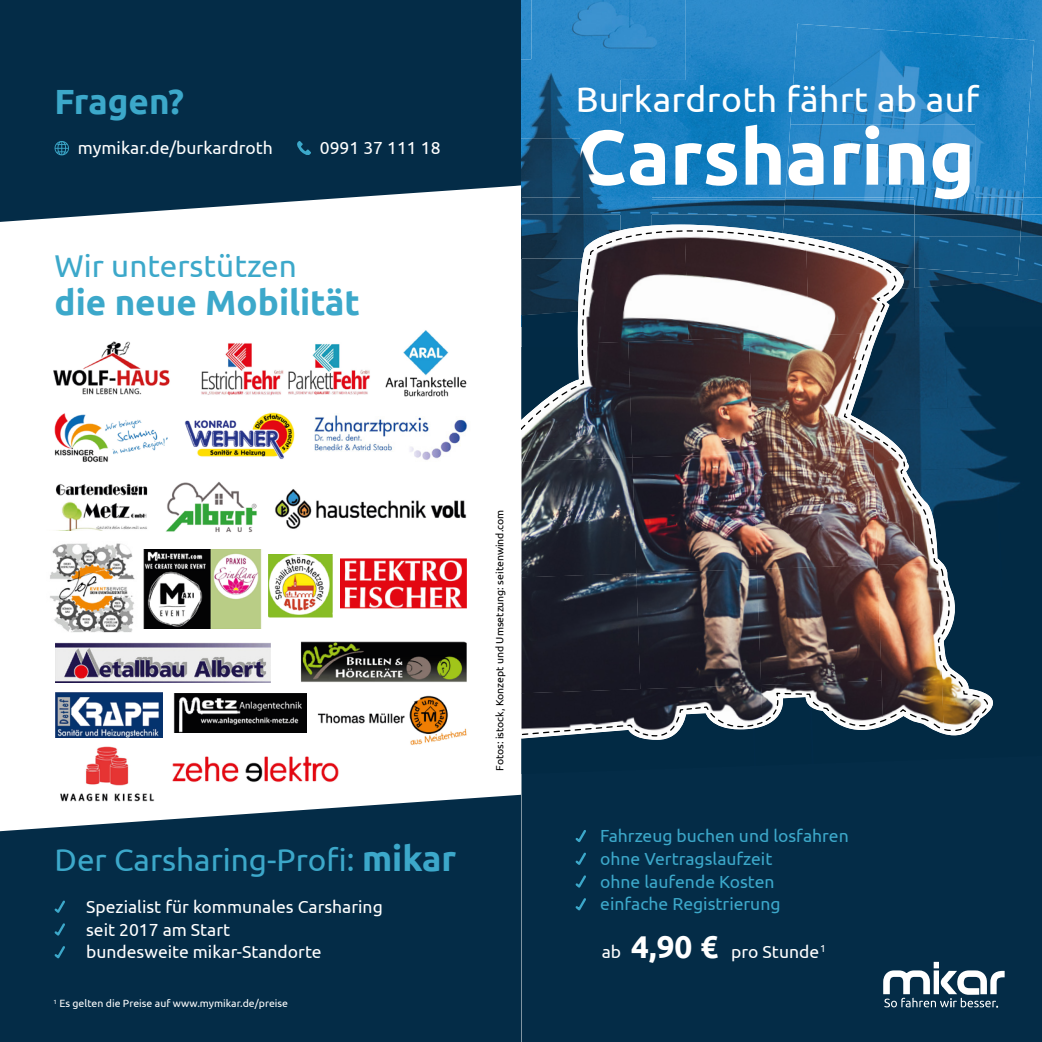
<style>
.page{position:relative;width:1042px;height:1042px;background:#fff}
.page>*{position:absolute;margin:0;border:0;box-sizing:border-box;transform-origin:0 0}
.t1{font:700 77.35px "Ubuntu";color:#fff}
.t2{font:35.52px "Ubuntu";letter-spacing:.01em;color:#fff}
.t3{font:700 35px "Ubuntu";color:#3ca8ca}
.t4{font:31.5px "Ubuntu";color:#3ca8ca}
.t5{font:17.5px/22.8px "Ubuntu";color:#fff}
.t6{font:17.5px/22.8px "Ubuntu";color:#3ca8ca}
.t7{font:10.5px "Ubuntu";color:#000}
.t8{font:10.5px "Ubuntu";color:#fff}
.s1{font-weight:700;font-size:35px}
.s2{font-weight:700;font-size:31.5px}
</style>
<div class="page">
<div style="left:0;top:0;width:521px;height:1042px;background:#042c47"></div>
<img style="left:521px;top:0;width:521px;height:197px">
<img style="left:790px;top:24px;width:244px;height:173px">
<img style="left:785px;top:125px;width:190px;height:72px">
<img style="left:531px;top:0;width:154px;height:80px">
<img style="left:620px;top:199px;width:294px;height:15px">
<img style="left:652px;top:197px;width:262px;height:2px">
<div style="left:521px;top:764px;width:521px;height:278px;background:#042c47"></div>
<img style="left:914px;top:197px;width:128px;height:17px">
<svg style="left:0;top:185px;width:521px;height:646px;background:#e4e8eb"></svg>
<img style="left:521px;top:59px;width:99px;height:155px">
<div style="left:531px;top:59px;width:89px;height:21px;background:#2b89ca"></div>
<img style="left:580px;top:125px;width:40px;height:74px">
<img style="left:516px;top:185px;width:5px;height:161px">
<img style="left:521px;top:197px;width:1px;height:17px">
<img style="left:620px;top:138px;width:32px;height:61px">
<img style="left:652px;top:214px;width:131px;height:11px">
<img style="left:783px;top:214px;width:237px;height:22px">
<div style="left:1002px;top:587px;width:40px;height:111px;background:#022a44"></div>
<div style="left:755px;top:737px;width:59px;height:29px;background:#022a44"></div>
<div style="left:521px;top:740px;width:234px;height:34px;background:#022a44"></div>
<div style="left:812px;top:698px;width:230px;height:66px;background:#022a44"></div>
<img style="left:1020px;top:214px;width:22px;height:22px">
<div style="left:989px;top:327px;width:53px;height:78px;background:#022a44"></div>
<div style="left:989px;top:405px;width:53px;height:62px;background:#022a44"></div>
<img style="left:989px;top:467px;width:9px;height:86px">
<div style="left:998px;top:465px;width:44px;height:122px;background:#022a44"></div>
<img style="left:989px;top:236px;width:53px;height:43px">
<img style="left:989px;top:236px;width:31px;height:39px">
<img style="left:989px;top:279px;width:53px;height:48px">
<img style="left:620px;top:214px;width:32px;height:10px">
<img style="left:521px;top:214px;width:99px;height:19px">
<img style="left:745px;top:225px;width:64px;height:8px">
<div style="left:989px;top:553px;width:13px;height:182px;background:#022a44"></div>
<img style="left:521px;top:737px;width:241px;height:3px">
<svg style="left:593px;top:224px;width:152px;height:9px"></svg>
<img style="left:521px;top:233px;width:468px;height:504px">
<svg style="left:54px;top:900px;width:11px;height:13px"></svg>
<svg style="left:54px;top:923px;width:11px;height:13px"></svg>
<svg style="left:54px;top:946px;width:11px;height:13px"></svg>
<svg style="left:882px;top:962px;width:124px;height:46px"></svg>
<svg style="left:55px;top:141px;width:14px;height:14px"></svg>
<svg style="left:297px;top:141px;width:14px;height:14px"></svg>
<svg style="left:573px;top:828px;width:15px;height:16px"></svg>
<svg style="left:573px;top:850px;width:15px;height:17px"></svg>
<svg style="left:573px;top:873px;width:15px;height:17px"></svg>
<svg style="left:573px;top:896px;width:15px;height:17px"></svg>
<img style="left:161px;top:477px;width:99px;height:60px">
<img style="left:268px;top:554px;width:65px;height:64px">
<img style="left:380px;top:327px;width:89px;height:75px">
<img style="left:199px;top:341px;width:172px;height:54px">
<img style="left:340px;top:559px;width:126px;height:49px">
<img style="left:41px;top:477px;width:111px;height:63px">
<img style="left:270px;top:483px;width:203px;height:52px">
<img style="left:44px;top:532px;width:96px;height:114px">
<img style="left:55px;top:740px;width:100px;height:63px">
<img style="left:49px;top:407px;width:122px;height:61px">
<img style="left:55px;top:692px;width:108px;height:45px">
<img style="left:143px;top:549px;width:119px;height:79px">
<img style="left:55px;top:643px;width:215px;height:39px">
<img style="left:174px;top:693px;width:132px;height:39px">
<img style="left:315px;top:692px;width:155px;height:57px">
<img style="left:298px;top:641px;width:168px;height:41px">
<img style="left:184px;top:409px;width:112px;height:50px">
<img style="left:54px;top:337px;width:120px;height:62px">
<img style="left:312px;top:413px;width:162px;height:49px">
<img style="left:168px;top:752px;width:175px;height:39px">
<h3 class="t3" style="left:55px;top:81px;width:131px">Fragen?</h3>
<p class="t5" style="left:78px;top:135px;width:197px">mymikar.de/burkardroth</p>
<p class="t5" style="left:320px;top:135px;width:122px">0991 37 111 18</p>
<h3 class="t4" style="left:55px;top:247px;width:244px">Wir unterstützen</h3>
<h3 class="t3" style="left:55px;top:282px;width:307px">die neue Mobilität</h3>
<h2 class="t2" style="left:576px;top:78px;width:405px">Burkardroth fährt ab auf</h2>
<h1 class="t1" style="left:576px;top:110px;width:400px">Carsharing</h1>
<h3 class="t4" style="left:55px;top:841px;width:403px">Der Carsharing-Profi: <span class="s1">mikar</span></h3>
<p class="t5" style="left:86px;top:895px;width:298px">Spezialist für kommunales Carsharing seit 2017 am Start<br>bundesweite mikar-Standorte</p>
<p class="t8" style="left:54px;top:997px;width:236px"><sup>1</sup> Es gelten die Preise auf www.mymikar.de/preise</p>
<p class="t7" style="left:493px;top:771px;width:262px;rotate:-90deg">Fotos: istock, Konzept und Umsetzung: seitenwind.com</p>
<p class="t6" style="left:600px;top:824px;width:250px">Fahrzeug buchen und losfahren ohne Vertragslaufzeit<br>ohne laufende Kosten<br>einfache Registrierung</p>
<p class="t5" style="left:602px;top:940px;width:226px">ab <span class="s2">4,90 €</span> pro Stunde<sup>1</sup></p>
</div>
